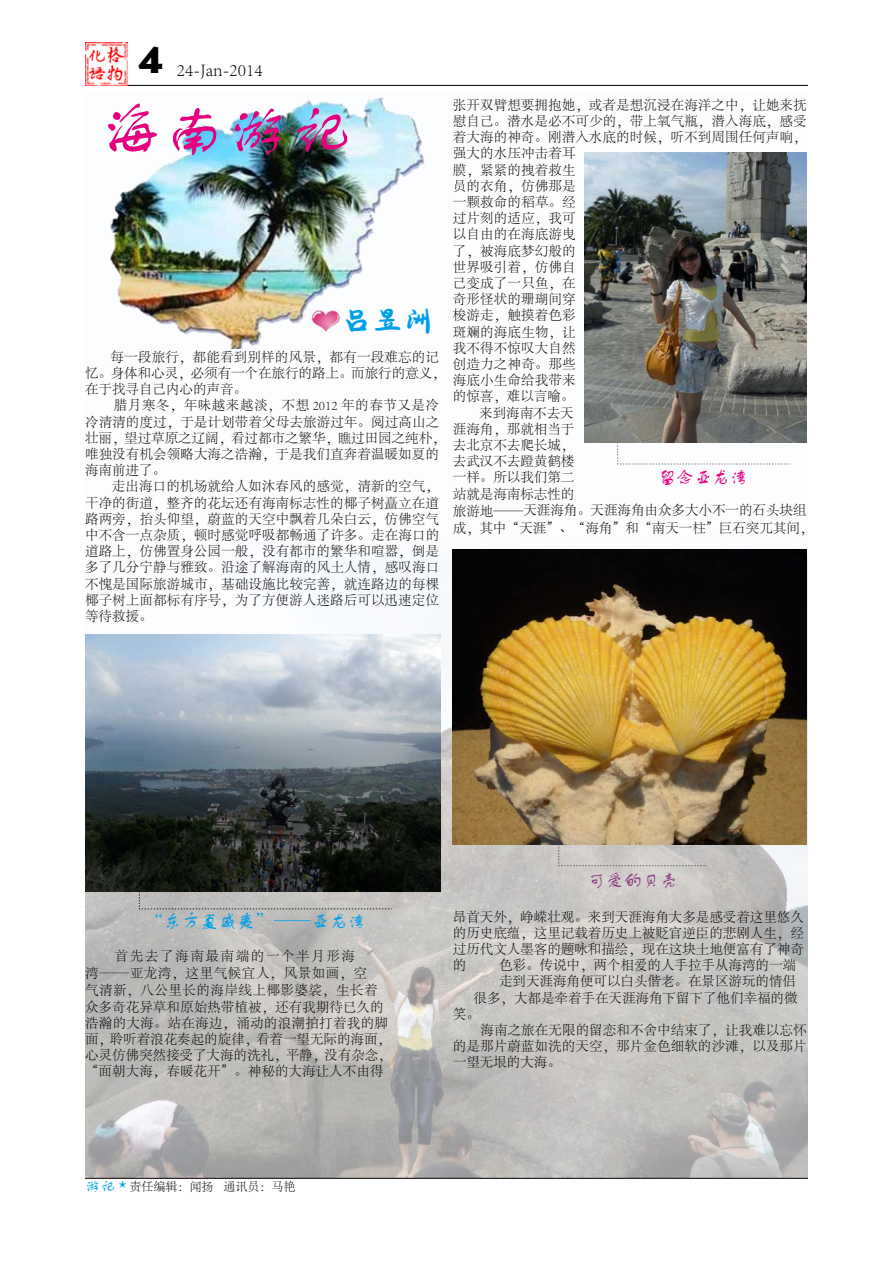
<style>
.page{position:relative;width:893px;height:1263px;background:#fff}
.page>*{position:absolute;margin:0;border:0;box-sizing:border-box;transform-origin:0 0}
.t1{font:63px "FZSTK GBK1 0";color:#e4007f}
.t2{font:30px "FZKANGK GBK1 0";color:#00a0e9}
.t3{font:18.45px "FZSTK GBK1 0";color:#00a0e9}
.t4{font:300 18px "Adobe Song Std";color:#000}
.t5{font:18px "FZSTK GBK1 0";color:#8d3c82}
.t6{font:18px "FZSTK GBK1 0";color:#e4007f}
.t7{font:300 13.5px/16.2px "Adobe Song Std";letter-spacing:.01em;color:#000}
.t8{font:300 12px "Adobe Song Std";color:#000}
.s1{font-family:"FZKTK GBK1 0";font-weight:400;font-size:15px;color:#474343}
.s2{font-size:17.55px}
.s3{font-family:"FZSTK GBK1 0";font-weight:400;font-size:15px;color:#00a0e9}
.s4{font-family:"FZKTK GBK1 0";font-weight:400;font-size:15px;color:#00a0e9}
</style>
<div class="page">
<img style="left:85px;top:549px;width:723px;height:629px">
<hr style="left:85px;top:85px;width:723px;height:1px;background:#000">
<hr style="left:85px;top:1178px;width:723px;height:1px;background:#000">
<img style="left:85px;top:43px;width:43px;height:42px">
<img style="left:85px;top:635px;width:356px;height:257px">
<svg style="left:139px;top:891px;width:253px;height:19px;background:#b5b4b1"></svg>
<img style="left:109px;top:98px;width:316px;height:251px">
<img style="left:453px;top:549px;width:353px;height:296px">
<svg style="left:558px;top:844px;width:150px;height:22px;background:#c7c3c0"></svg>
<img style="left:584px;top:152px;width:222px;height:291px">
<svg style="left:617px;top:442px;width:174px;height:23px"></svg>
<h3 class="t4" style="left:137px;top:60px;width:128px"><sup>4</sup> 24-Jan-2014</h3>
<h1 class="t1" style="left:100px;top:96px;width:253px">海南游记</h1>
<h2 class="t2" style="left:342px;top:305px;width:93px">吕昱洲</h2>
<p class="t7" style="left:85px;top:349px;width:362px;text-indent:26px">每一段旅行，都能看到别样的风景，都有一段难忘的记忆。身体和心灵，必须有一个在旅行的路上。而旅行的意义，在于找寻自己内心的声音。</p>
<p class="t7" style="left:85px;top:398px;width:362px;text-indent:29px">腊月寒冬，年味越来越淡，不想 2012 年的春节又是冷冷清清的度过，于是计划带着父母去旅游过年。阅过高山之壮丽，望过草原之辽阔，看过都市之繁华，瞧过田园之纯朴，唯独没有机会领略大海之浩瀚，于是我们直奔着温暖如夏的海南前进了。</p>
<p class="t7" style="left:85px;top:479px;width:356px;text-align:justify;text-indent:27px">走出海口的机场就给人如沐春风的感觉，清新的空气，干净的街道，整齐的花坛还有海南标志性的椰子树矗立在道路两旁，抬头仰望，蔚蓝的天空中飘着几朵白云，仿佛空气中不含一点杂质，顿时感觉呼吸都畅通了许多。走在海口的道路上，仿佛置身公园一般，没有都市的繁华和喧嚣，倒是多了几分宁静与雅致。沿途了解海南的风土人情，感叹海口不愧是国际旅游城市，基础设施比较完善，就连路边的每棵椰子树上面都标有序号，为了方便游人迷路后可以迅速定位等待救援。</p>
<p class="t7" style="left:453px;top:97px;width:355px">张开双臂想要拥抱她，或者是想沉浸在海洋之中，让她来抚</p>
<p class="t7" style="left:453px;top:113px;width:355px">慰自己。潜水是必不可少的，带上氧气瓶，潜入海底，感受</p>
<p class="t7" style="left:453px;top:130px;width:355px">着大海的神奇。刚潜入水底的时候，听不到周围任何声响，</p>
<p class="t7" style="left:453px;top:146px;width:124px">强大的水压冲击着耳</p>
<p class="t7" style="left:453px;top:162px;width:124px">膜，紧紧的拽着救生</p>
<p class="t7" style="left:453px;top:178px;width:124px">员的衣角，仿佛那是</p>
<p class="t7" style="left:453px;top:194px;width:124px">一颗救命的稻草。经</p>
<p class="t7" style="left:453px;top:211px;width:124px">过片刻的适应，我可</p>
<p class="t7" style="left:453px;top:227px;width:124px">以自由的在海底游曳</p>
<p class="t7" style="left:453px;top:243px;width:124px">了，被海底梦幻般的</p>
<p class="t7" style="left:453px;top:259px;width:124px">世界吸引着，仿佛自</p>
<p class="t7" style="left:453px;top:275px;width:124px">己变成了一只鱼，在</p>
<p class="t7" style="left:453px;top:292px;width:124px">奇形怪状的珊瑚间穿</p>
<p class="t7" style="left:453px;top:308px;width:124px">梭游走，触摸着色彩</p>
<p class="t7" style="left:453px;top:324px;width:124px">斑斓的海底生物，让</p>
<p class="t7" style="left:453px;top:340px;width:124px">我不得不惊叹大自然</p>
<p class="t7" style="left:453px;top:356px;width:124px">创造力之神奇。那些</p>
<p class="t7" style="left:453px;top:373px;width:124px">海底小生命给我带来</p>
<p class="t7" style="left:453px;top:389px;width:123px">的惊喜，难以言喻。</p>
<p class="t7" style="left:479px;top:405px;width:96px">来到海南不去天</p>
<p class="t7" style="left:453px;top:421px;width:123px">涯海角，那就相当于</p>
<p class="t7" style="left:453px;top:437px;width:123px">去北京不去爬长城，</p>
<p class="t7" style="left:453px;top:454px;width:123px">去武汉不去蹬黄鹤楼</p>
<p class="t7" style="left:453px;top:470px;width:123px">一样。所以我们第二</p>
<p class="t7" style="left:453px;top:486px;width:123px">站就是海南标志性的</p>
<p class="t7" style="left:453px;top:503px;width:355px">旅游地<span class="s1">——</span>天涯海角。天涯海角由众多大小不一的石头块组</p>
<p class="t7" style="left:453px;top:520px;width:362px">成，其中“天涯”、“海角”和“南天一柱”巨石突兀其间，</p>
<h3 class="t6" style="left:658px;top:467px;width:91px">留念亚龙湾</h3>
<h3 class="t3" style="left:145px;top:911px;width:222px">“东方夏威夷”——亚龙<span class="s2">湾</span></h3>
<p class="t7" style="left:85px;top:948px;width:308px;text-indent:30px">首先去了海南最南端的一个半月形海湾<span class="s1">——</span>亚龙湾，这里气候宜人，风景如画，空<br>气清新，八公里长的海岸线上椰影婆裟，生长着众多奇花异草和原始热带植被，还有我期待已久的浩瀚的大海。站在海边，涌动的浪潮拍打着我的脚面，聆听着浪花奏起的旋律，看着一望无际的海面，心灵仿佛突然接受了大海的洗礼，平静，没有杂念，“面朝大海，春暖花开”。神秘的大海让人不由得</p>
<p class="t8" style="left:85px;top:1180px;width:212px"><span class="s3">游记</span> <span class="s4">*</span> 责任编辑：闻扬 通讯员：马艳</p>
<h3 class="t5" style="left:588px;top:871px;width:91px">可爱的贝壳</h3>
<p class="t7" style="left:453px;top:909px;width:352px;text-align:justify">昂首天外，峥嵘壮观。来到天涯海角大多是感受着这里悠久的历史底蕴，这里记载着历史上被贬官逆臣的悲剧人生，经过历代文人墨客的题咏和描绘，现在这块土地便富有了神奇的</p>
<p class="t7" style="left:499px;top:958px;width:298px">色彩。传说中，两个相爱的人手拉手从海湾的一端</p>
<p class="t7" style="left:499px;top:974px;width:298px">走到天涯海角便可以白头偕老。在景区游玩的情侣</p>
<p class="t7" style="left:474px;top:990px;width:325px">很多，大都是牵着手在天涯海角下留下了他们幸福的微</p>
<p class="t7" style="left:453px;top:1006px;width:28px">笑。</p>
<p class="t7" style="left:480px;top:1022px;width:328px">海南之旅在无限的留恋和不舍中结束了，让我难以忘怀</p>
<p class="t7" style="left:453px;top:1039px;width:355px">的是那片蔚蓝如洗的天空，那片金色细软的沙滩，以及那片</p>
<p class="t7" style="left:453px;top:1055px;width:109px">一望无垠的大海。</p>
</div>
